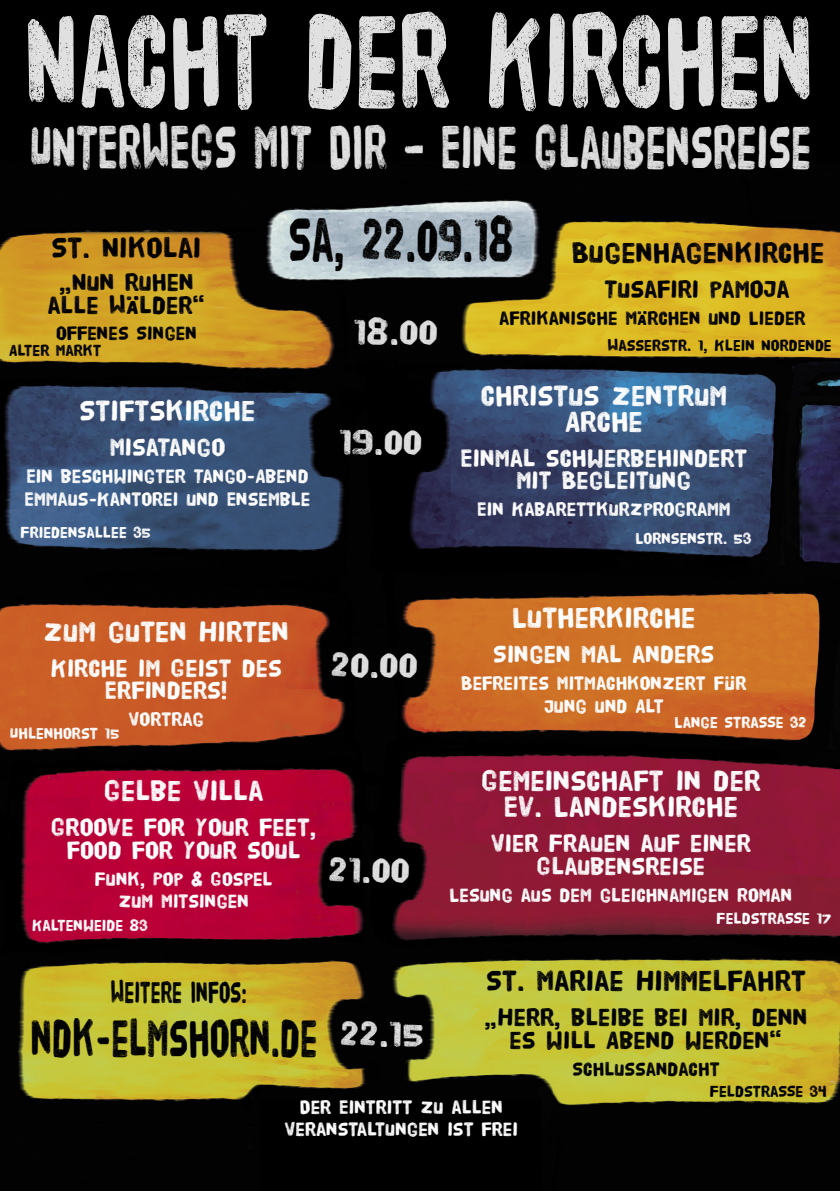
<style>
.page{position:relative;width:840px;height:1191px;background:#fff}
.page>*{position:absolute;margin:0;border:0;box-sizing:border-box;transform-origin:0 0}
.t1{font:136.8px "HVD Poster";color:#e0e0e0;scale:.67 1}
.t2{font:64.6px "HVD Poster";color:#000;scale:.67 1}
.t3{font:63px "HVD Poster";color:#e0e0e0;scale:.67 1}
.t4{font:54.6px "HVD Poster";color:#000;scale:.67 1}
.t5{font:38.4px "HVD Poster";color:#e0e0e0}
.t6{font:31px "HVD Poster";color:#000;scale:.67 1}
.t7{font:29.8px/25.6px "HVD Poster";color:#fff;text-align:center}
.t8{font:29.8px "HVD Poster";color:#000}
.t9{font:25.6px/22.8px "HVD Poster";color:#fff;text-align:center}
.t10{font:25.6px/22.8px "HVD Poster";color:#000;text-align:center}
.t11{font:20px/22.8px "HVD Poster";color:#fff;text-align:center}
.t12{font:20px "HVD Poster";color:#000}
.t13{font:16.4px "HVD Poster";color:#fff}
.t14{font:16.4px "HVD Poster";color:#000}
</style>
<div class="page">
<img style="left:0;top:161px;width:839px;height:1030px">
<div style="left:0;top:0;width:839px;height:161px;background:#000"></div>
<div style="left:260px;top:1099px;width:282px;height:92px;background:#000"></div>
<h1 class="t1" style="left:26px;top:-1px;width:1177px">NACHT DER KIRCHEN</h1>
<h3 class="t3" style="left:31px;top:119px;width:1165px">UNTERWEGS MIT DIR – EINE GLAUBENSREISE</h3>
<h2 class="t2" style="left:288px;top:210px;width:338px">SA, 22.09.18</h2>
<h3 class="t8" style="left:52px;top:234px;width:151px">ST. NIKOLAI</h3>
<p class="t10" style="left:47px;top:271px;width:159px">„NUN RUHEN<br>ALLE WÄLDER“</p>
<p class="t12" style="left:56px;top:324px;width:142px">OFFENES SINGEN</p>
<p class="t14" style="left:9px;top:343px;width:94px">ALTER MARKT</p>
<p class="t14" style="left:607px;top:337px;width:226px">WASSERSTR. 1, KLEIN NORDENDE</p>
<h3 class="t8" style="left:571px;top:240px;width:254px">BUGENHAGENKIRCHE</h3>
<p class="t10" style="left:604px;top:278px;width:186px">TUSAFIRI PAMOJA</p>
<p class="t12" style="left:499px;top:309px;width:307px">AFRIKANISCHE MÄRCHEN UND LIEDER</p>
<h3 class="t5" style="left:353px;top:314px;width:86px">18.00</h3>
<h3 class="t7" style="left:79px;top:398px;width:177px">STIFTSKIRCHE</h3>
<p class="t9" style="left:110px;top:436px;width:117px">MISATANGO</p>
<p class="t11" style="left:24px;top:465px;width:287px;text-align:left">EIN BESCHWINGTER TANGO-ABEND<br>EMMAUS-KANTOREI UND ENSEMBLE</p>
<p class="t13" style="left:21px;top:525px;width:132px">FRIEDENSALLEE 35</p>
<h3 class="t5" style="left:338px;top:424px;width:85px">19.00</h3>
<h3 class="t7" style="left:44px;top:619px;width:247px">ZUM GUTEN HIRTEN</h3>
<p class="t9" style="left:51px;top:657px;width:232px">KIRCHE IM GEIST DES<br>ERFINDERS!</p>
<p class="t11" style="left:128px;top:708px;width:77px">VORTRAG</p>
<p class="t13" style="left:10px;top:726px;width:111px">UHLENHORST 15</p>
<h3 class="t5" style="left:331px;top:647px;width:88px">20.00</h3>
<h3 class="t7" style="left:104px;top:778px;width:161px">GELBE VILLA</h3>
<p class="t9" style="left:51px;top:816px;width:267px">GROOVE FOR YOUR FEET,<br>FOOD FOR YOUR SOUL</p>
<p class="t11" style="left:95px;top:867px;width:179px">FUNK, POP &amp; GOSPEL<br>ZUM MITSINGEN</p>
<p class="t13" style="left:32px;top:917px;width:117px">KALTENWEIDE 83</p>
<h3 class="t5" style="left:329px;top:852px;width:82px">21.00</h3>
<h3 class="t6" style="left:110px;top:978px;width:205px">WEITERE INFOS:</h3>
<h3 class="t4" style="left:31px;top:1013px;width:429px">NDK-ELMSHORN.DE</h3>
<h3 class="t5" style="left:340px;top:1016px;width:85px">22.15</h3>
<h3 class="t7" style="left:480px;top:383px;width:247px">CHRISTUS ZENTRUM<br>ARCHE</h3>
<p class="t9" style="left:460px;top:447px;width:288px">EINMAL SCHWERBEHINDERT<br>MIT BEGLEITUNG</p>
<p class="t11" style="left:477px;top:498px;width:255px">EIN KABARETTKURZPROGRAMM</p>
<p class="t13" style="left:635px;top:531px;width:117px">LORNSENSTR. 53</p>
<h3 class="t7" style="left:512px;top:606px;width:185px">LUTHERKIRCHE</h3>
<p class="t9" style="left:493px;top:643px;width:222px">SINGEN MAL ANDERS</p>
<p class="t11" style="left:461px;top:672px;width:286px">BEFREITES MITMACHKONZERT FÜR<br>JUNG UND ALT</p>
<p class="t13" style="left:674px;top:715px;width:133px">LANGE STRAßE 32</p>
<h3 class="t7" style="left:481px;top:769px;width:281px">GEMEINSCHAFT IN DER<br>EV. LANDESKIRCHE</h3>
<p class="t9" style="left:490px;top:832px;width:261px">VIER FRAUEN AUF EINER<br>GLAUBENSREISE</p>
<p class="t11" style="left:449px;top:883px;width:344px">LESUNG AUS DEM GLEICHNAMIGEN ROMAN</p>
<p class="t13" style="left:716px;top:910px;width:117px">FELDSTRAßE 17</p>
<h3 class="t8" style="left:486px;top:967px;width:321px">ST. MARIAE HIMMELFAHRT</h3>
<p class="t10" style="left:484px;top:1006px;width:324px">„HERR, BLEIBE BEI MIR, DENN<br>ES WILL ABEND WERDEN“</p>
<p class="t12" style="left:572px;top:1059px;width:148px">SCHLUSSANDACHT</p>
<p class="t14" style="left:709px;top:1083px;width:118px">FELDSTRAßE 34</p>
<p class="t11" style="left:284px;top:1095px;width:235px">DER EINTRITT ZU ALLEN<br>VERANSTALTUNGEN IST FREI</p>
</div>
